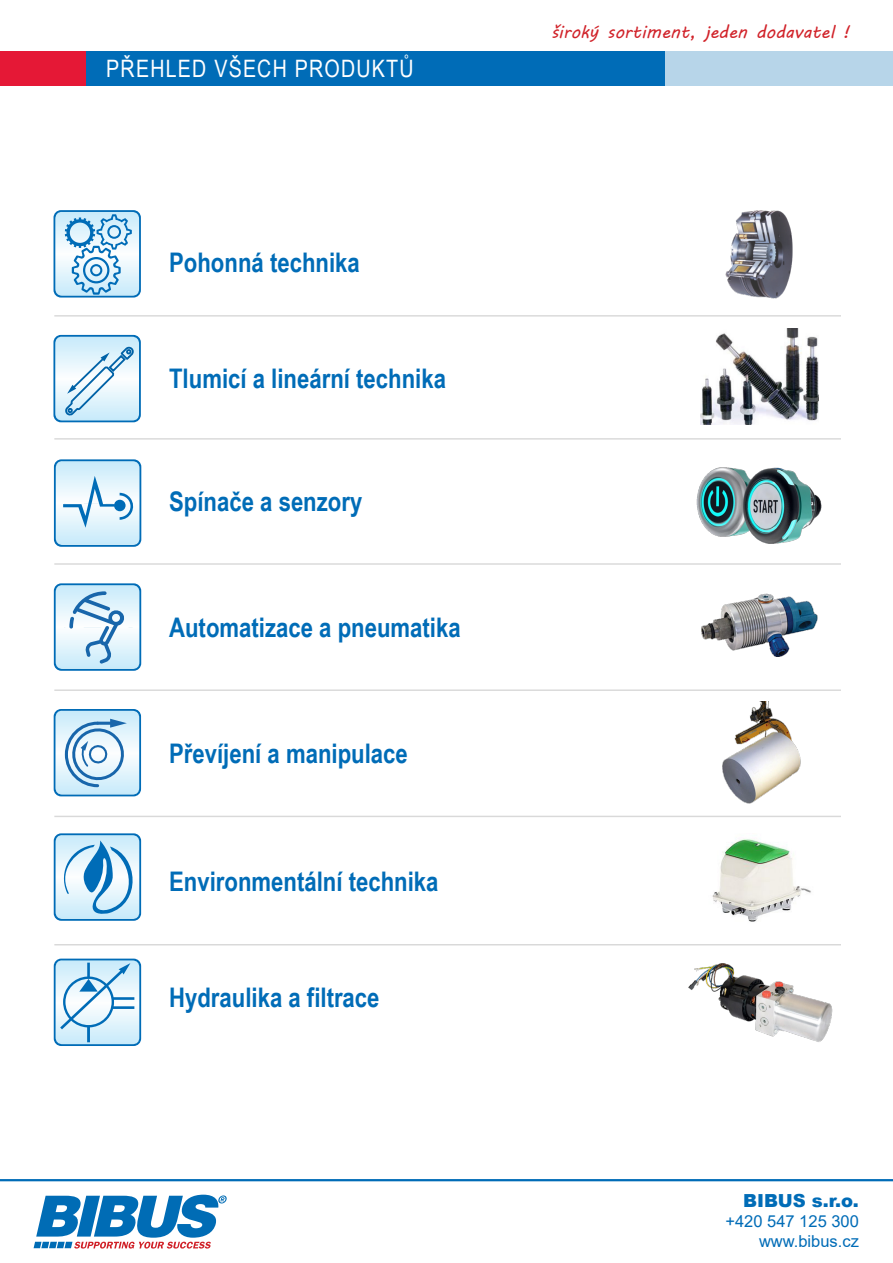
<style>
.page{position:relative;width:893px;height:1263px;background:#fff}
.page>*{position:absolute;margin:0;border:0;box-sizing:border-box;transform-origin:0 0}
.nadpis_kapitol{font:700 27px "Arial Narrow";color:#006cb7}
.zalozka{font:24px "Arial Narrow";letter-spacing:.05em;color:#fff}
.t1{font:18px "MV Boli";color:#d1232a}
.zalozka-2{font:900 18px "Arial";color:#006cb7}
.zalozka-3{font:16.5px "Arial";color:#006cb7}
</style>
<div class="page">
<hr style="left:0;top:1179px;width:893px;height:2px;background:#006cb7">
<div style="left:489px;top:51px;width:404px;height:34px;background:#b7d5e9"></div>
<div style="left:85px;top:51px;width:580px;height:34px;background:#006cb7"></div>
<div style="left:0;top:51px;width:85px;height:34px;background:#e51836"></div>
<svg style="left:34px;top:1195px;width:193px;height:53px"></svg>
<hr style="left:54px;top:315px;width:787px;height:2px;background:#000">
<hr style="left:54px;top:438px;width:787px;height:2px;background:#000">
<hr style="left:54px;top:563px;width:787px;height:2px;background:#000">
<hr style="left:54px;top:689px;width:787px;height:2px;background:#000">
<hr style="left:54px;top:816px;width:787px;height:1px;background:#000">
<hr style="left:54px;top:944px;width:787px;height:1px;background:#000">
<svg style="left:54px;top:210px;width:87px;height:88px"></svg>
<svg style="left:53px;top:335px;width:88px;height:87px"></svg>
<svg style="left:54px;top:459px;width:88px;height:88px"></svg>
<div style="left:114px;top:500px;width:12px;height:11px;background:#006cb7;border-radius:50%"></div>
<svg style="left:54px;top:583px;width:88px;height:88px"></svg>
<svg style="left:54px;top:709px;width:88px;height:87px"></svg>
<svg style="left:54px;top:833px;width:88px;height:88px"></svg>
<svg style="left:54px;top:958px;width:87px;height:88px"></svg>
<img style="left:725px;top:210px;width:68px;height:89px">
<img style="left:701px;top:329px;width:117px;height:96px">
<img style="left:696px;top:467px;width:126px;height:77px">
<img style="left:701px;top:593px;width:117px;height:64px">
<img style="left:722px;top:701px;width:79px;height:102px">
<img style="left:712px;top:839px;width:99px;height:83px">
<img style="left:688px;top:963px;width:145px;height:79px">
<p class="zalozka" style="left:106px;top:51px;width:309px">PŘEHLED VŠECH PRODUKTŮ</p>
<p class="nadpis_kapitol" style="left:169px;top:242px;width:192px">Pohonná technika</p>
<p class="nadpis_kapitol" style="left:169px;top:358px;width:278px">Tlumicí a lineární technika</p>
<p class="nadpis_kapitol" style="left:169px;top:481px;width:195px">Spínače a senzory</p>
<p class="nadpis_kapitol" style="left:169px;top:607px;width:293px">Automatizace a pneumatika</p>
<p class="nadpis_kapitol" style="left:169px;top:733px;width:240px">Převíjení a manipulace</p>
<p class="nadpis_kapitol" style="left:169px;top:861px;width:271px">Environmentální technika</p>
<p class="nadpis_kapitol" style="left:169px;top:977px;width:212px">Hydraulika a filtrace</p>
<p class="t1" style="left:551px;top:19px;width:300px">široký sortiment, jeden dodavatel !</p>
<p class="zalozka-2" style="left:743px;top:1187px;width:117px">BIBUS s.r.o.</p>
<p class="zalozka-3" style="left:725px;top:1210px;width:135px">+420 547 125 300</p>
<p class="zalozka-3" style="left:759px;top:1230px;width:101px">www.bibus.cz</p>
</div>
